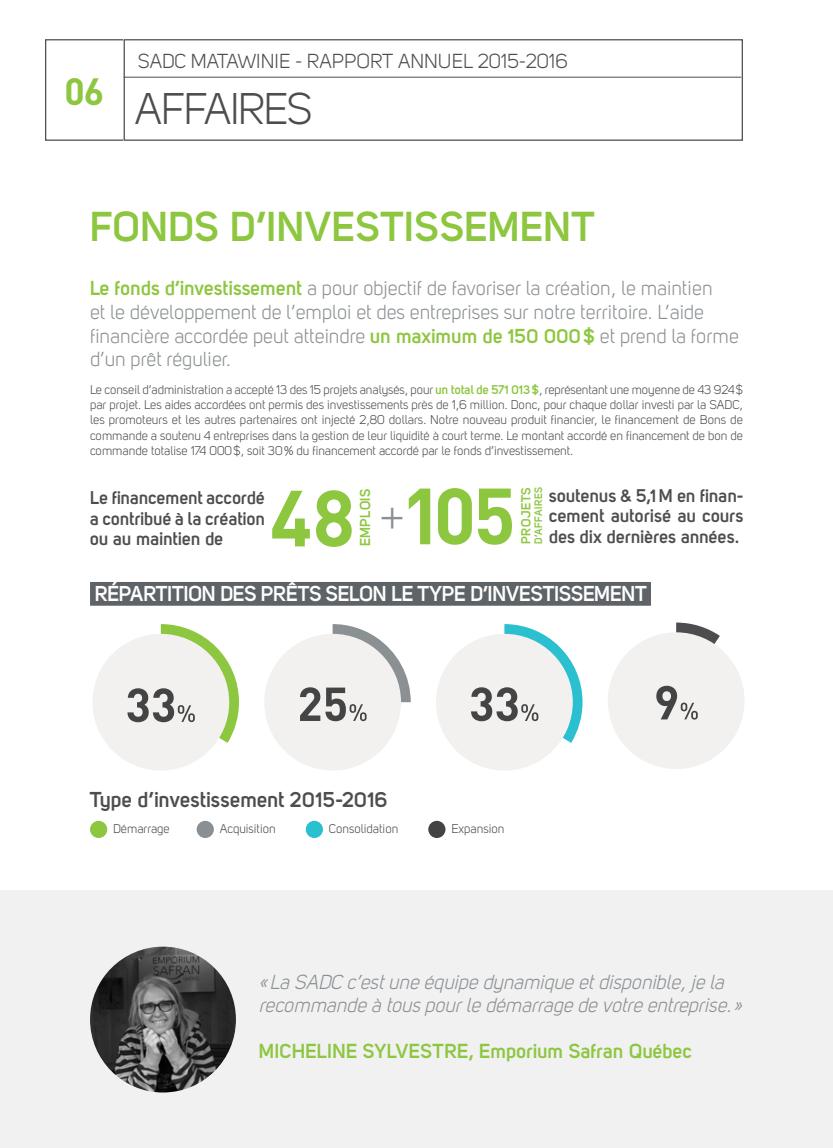
<style>
.page{position:relative;width:833px;height:1148px;background:#fff}
.page>*{position:absolute;margin:0;border:0;box-sizing:border-box;transform-origin:0 0}
.t1{font:700 78.25px "DIN";color:#8dc63f}
.t2{font:43.75px "Uni Sans Book";color:#4d4d4f}
.t3{font:700 41.25px "Uni Sans Semi";letter-spacing:.005em;color:#8dc63f}
.t4{font:40.75px "Uni Sans Book";color:#8b9093}
.t5{font:700 21.25px "Uni Sans Semi";letter-spacing:-.01em;color:#fff}
.t6{font:700 21.25px "Uni Sans Semi";letter-spacing:.005em;color:#4d4d4f}
.t7{font:20px/23.8px "Uni Sans Book";color:#8b9093}
.t8{font:italic 20px/23.8px "Uni Sans Book";letter-spacing:-.15em;color:#8b9093}
.t9{font:700 20px "Uni Sans Semi";letter-spacing:.01em;color:#8dc63f}
.t10{font:20px "Uni Sans Book";color:#4d4d4f}
.t11{font:700 18.12px/20.2px "Uni Sans Semi";letter-spacing:.01em;color:#4d4d4f}
.t12{font:700 14.25px "Uni Sans Semi";letter-spacing:.005em;color:#8dc63f}
.t13{font:700 12.88px "Uni Sans Semi";color:#8dc63f}
.t14{font:12.5px/15px "Uni Sans Book";color:#4d4d4f;text-align:justify}
.t15{font:700 10.62px "Uni Sans Semi";color:#8dc63f}
.s1{font-family:"Uni Sans Semi";font-weight:700;color:#8dc63f}
</style>
<div class="page">
<div style="left:124px;top:39px;width:618px;height:102px;border:1px solid #4d4d4f"></div>
<div style="left:45px;top:39px;width:79px;height:102px;background:#fff;border:1px solid #4d4d4f"></div>
<hr style="left:124px;top:77px;width:617px;height:1px;background:#4d4d4f">
<div style="left:0;top:891px;width:832px;height:257px;background:#f1f1f2"></div>
<div style="left:90px;top:582px;width:561px;height:23px;background:#5e6367"></div>
<div style="left:436px;top:634px;width:136px;height:136px;background:#f2f1f0;border-radius:50%"></div>
<svg style="left:471px;top:624px;width:111px;height:119px"></svg>
<div style="left:264px;top:634px;width:137px;height:136px;background:#f2f1f0;border-radius:50%"></div>
<svg style="left:300px;top:624px;width:111px;height:97px"></svg>
<div style="left:607px;top:632px;width:137px;height:137px;background:#f2f1f0;border-radius:50%"></div>
<svg style="left:656px;top:622px;width:63px;height:97px"></svg>
<div style="left:92px;top:634px;width:137px;height:136px;background:#f2f1f0;border-radius:50%"></div>
<svg style="left:127px;top:624px;width:112px;height:119px"></svg>
<div style="left:90px;top:820px;width:17px;height:18px;background:#8dc63f;border-radius:50%"></div>
<div style="left:197px;top:820px;width:17px;height:18px;background:#8a8f93;border-radius:50%"></div>
<div style="left:306px;top:820px;width:17px;height:18px;background:#2bc0cf;border-radius:50%"></div>
<div style="left:428px;top:820px;width:17px;height:18px;background:#444;border-radius:50%"></div>
<img style="left:90px;top:946px;width:146px;height:146px;border-radius:73px">
<h3 class="t10" style="left:138px;top:50px;width:431px">SADC MATAWINIE - RAPPORT ANNUEL 2015-2016</h3>
<h2 class="t2" style="left:64px;top:83px;width:81px"><sup>06</sup> Aff</h2>
<h2 class="t2" style="left:204px;top:83px;width:103px">aires</h2>
<h3 class="t3" style="left:90px;top:202px;width:506px">Fonds d’investissement</h3>
<p class="t7" style="left:90px;top:276px;width:650px"><span class="s1">Le fonds d’investissement</span> a pour objectif de favoriser la création, le maintien<br>et le développement de l’emploi et des entreprises sur notre territoire. L’aide financière accordée peut atteindre <span class="s1">un maximum de 150 000$</span> et prend la forme d’un prêt régulier.</p>
<p class="t14" style="left:90px;top:382px;width:654px">Le conseil d’administration a accepté 13 des 15 projets analysés, pour <span class="s1">un total de 571 013$</span>, représentant une moyenne de 43 924$ par projet. Les aides accordées ont permis des investissements près de 1,6 million. Donc, pour chaque dollar investi par la SADC, les promoteurs et les autres partenaires ont injecté 2,80 dollars. Notre nouveau produit financier, le financement de Bons de commande a soutenu 4 entreprises dans la gestion de leur liquidité à court terme. Le montant accordé en financement de bon de commande totalise 174 000$, soit 30% du financement accordé par le fonds d’investissement.</p>
<h1 class="t1" style="left:400px;top:465px;width:117px">105</h1>
<h3 class="t11" style="left:549px;top:485px;width:196px">soutenus &amp; 5,1M en finan&shy;cement autorisé au cours</h3>
<p class="t15" style="left:532px;top:544px;width:57px;rotate:-90deg">d’affaires</p>
<p class="t13" style="left:518px;top:544px;width:56px;rotate:-90deg">Proj ets</p>
<h3 class="t11" style="left:90px;top:487px;width:177px;text-align:justify">Le financement accordé a contribué à la création ou au maintien de</h3>
<p class="t12" style="left:356px;top:546px;width:58px;rotate:-90deg">emplois</p>
<h1 class="t1" style="left:270px;top:467px;width:87px">48</h1>
<h3 class="t4" style="left:379px;top:494px;width:27px">+</h3>
<h3 class="t11" style="left:549px;top:526px;width:192px">des dix dernières années.</h3>
<h3 class="t5" style="left:95px;top:581px;width:553px">Répartition des prêts selon le type d’investissement</h3>
<h3 class="t6" style="left:90px;top:786px;width:299px">Type d’investissement 2015-2016</h3>
<p class="t14" style="left:113px;top:821px;width:58px">Démarrage</p>
<p class="t14" style="left:220px;top:821px;width:57px">Acquisition</p>
<p class="t14" style="left:329px;top:821px;width:71px">Consolidation</p>
<p class="t14" style="left:451px;top:821px;width:55px">Expansion</p>
<h3 class="t8" style="left:259px;top:969px;width:489px">«La SADC c’estuneéquipedynamiqueetdisponible,jela recommandeà touspourledémarragedevotreentreprise. »</h3>
<h3 class="t9" style="left:259px;top:1038px;width:434px">Micheline Sylvestre, Emporium Safran Québec</h3>
</div>
